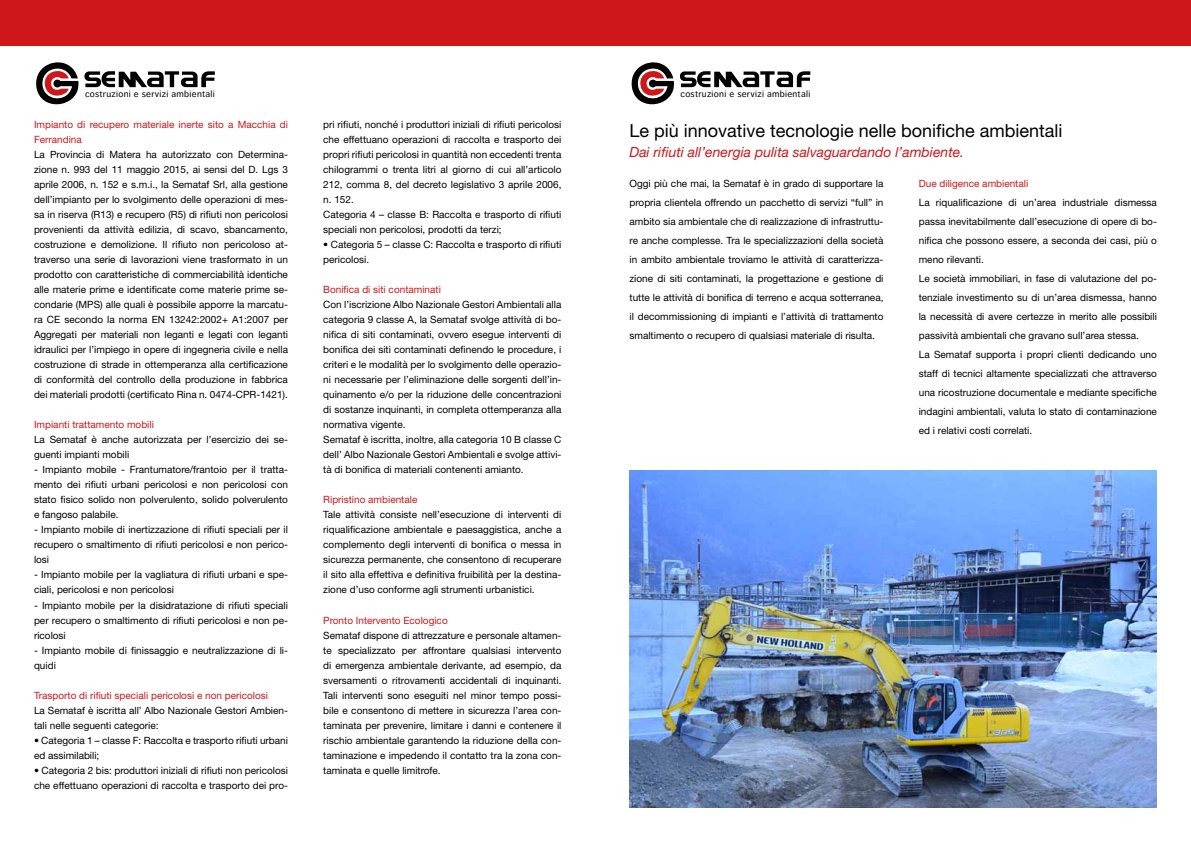
<style>
.page{position:relative;width:1191px;height:842px;background:#fff}
.page>*{position:absolute;margin:0;border:0;box-sizing:border-box;transform-origin:0 0}
.t1{font:18px "Helvetica Neue LT Std";color:#000}
.t2{font:italic 14px "Helvetica Neue LT Std";color:#cd171a}
.t3{font:10px/15px "Helvetica Neue LT Std";color:#000}
.t4{font:10px/15px "Helvetica Neue LT Std";color:#cd171a}
.t5{font:9.4px "Dagny OT";letter-spacing:.03em;color:#000}
</style>
<div class="page">
<svg style="left:36px;top:62px;width:179px;height:43px"></svg>
<img style="left:629px;top:471px;width:528px;height:337px">
<svg style="left:631px;top:62px;width:43px;height:43px"></svg>
<svg style="left:680px;top:71px;width:130px;height:16px"></svg>
<div style="left:0;top:0;width:595px;height:45px;background:#cd171a"></div>
<div style="left:595px;top:0;width:596px;height:45px;background:#cd171a"></div>
<p class="t5" style="left:85px;top:89px;width:131px">costruzioni e servizi ambientali</p>
<p class="t4" style="left:34px;top:117px;width:255px">Impianto di recupero materiale inerte sito a Macchia di<br>Ferrandina</p>
<p class="t3" style="left:34px;top:147px;width:255px;text-align:justify">La Provincia di Matera ha autorizzato con Determina&shy;zione n. 993 del 11 maggio 2015, ai sensi del D. Lgs 3 aprile 2006, n. 152 e s.m.i., la Semataf Srl, alla gestione dell’impianto per lo svolgimento delle operazioni di mes&shy;sa in riserva (R13) e recupero (R5) di rifiuti non pericolosi provenienti da attività edilizia, di scavo, sbancamento, costruzione e demolizione. Il rifiuto non pericoloso at&shy;traverso una serie di lavorazioni viene trasformato in un prodotto con caratteristiche di commerciabilità identiche alle materie prime e identificate come materie prime se&shy;condarie (MPS) alle quali è possibile apporre la marcatu&shy;ra CE secondo la norma EN 13242:2002+ A1:2007 per Aggregati per materiali non leganti e legati con leganti idraulici per l’impiego in opere di ingegneria civile e nella costruzione di strade in ottemperanza alla certificazione di conformità del controllo della produzione in fabbrica dei materiali prodotti (certificato Rina n. 0474-CPR-1421).</p>
<p class="t4" style="left:34px;top:417px;width:121px">Impianti trattamento mobili</p>
<p class="t3" style="left:34px;top:432px;width:255px">La Semataf è anche autorizzata per l’esercizio dei se&shy;guenti impianti mobili</p>
<p class="t3" style="left:34px;top:462px;width:255px;text-align:justify">- Impianto mobile - Frantumatore/frantoio per il tratta&shy;mento dei rifiuti urbani pericolosi e non pericolosi con stato fisico solido non polverulento, solido polverulento e fangoso palabile.</p>
<p class="t3" style="left:34px;top:522px;width:255px;text-align:justify">- Impianto mobile di inertizzazione di rifiuti speciali per il recupero o smaltimento di rifiuti pericolosi e non perico&shy;losi</p>
<p class="t3" style="left:34px;top:567px;width:255px">- Impianto mobile per la vagliatura di rifiuti urbani e spe&shy;ciali, pericolosi e non pericolosi</p>
<p class="t3" style="left:34px;top:597px;width:255px;text-align:justify">- Impianto mobile per la disidratazione di rifiuti speciali per recupero o smaltimento di rifiuti pericolosi e non pe&shy;ricolosi</p>
<p class="t3" style="left:34px;top:642px;width:255px">- Impianto mobile di finissaggio e neutralizzazione di li&shy;quidi</p>
<p class="t4" style="left:34px;top:687px;width:235px">Trasporto di rifiuti speciali pericolosi e non pericolosi</p>
<p class="t3" style="left:34px;top:702px;width:255px">La Semataf è iscritta all’ Albo Nazionale Gestori Ambien&shy;tali nelle seguenti categorie:</p>
<p class="t3" style="left:34px;top:732px;width:255px">• Categoria 1 – classe F: Raccolta e trasporto rifiuti urbani ed assimilabili;</p>
<p class="t3" style="left:34px;top:762px;width:255px">• Categoria 2 bis: produttori iniziali di rifiuti non pericolosi che effettuano operazioni di raccolta e trasporto dei pro-</p>
<p class="t3" style="left:323px;top:117px;width:240px">pri rifiuti, nonché i produttori iniziali di rifiuti pericolosi che effettuano operazioni di raccolta e trasporto dei propri rifiuti pericolosi in quantità non eccedenti trenta chilogrammi o trenta litri al giorno di cui all’articolo 212, comma 8, del decreto legislativo 3 aprile 2006, n. 152.<br>Categoria 4 – classe B: Raccolta e trasporto di rifiuti speciali non pericolosi, prodotti da terzi;</p>
<p class="t3" style="left:323px;top:237px;width:240px">• Categoria 5 – classe C: Raccolta e trasporto di rifiuti pericolosi.</p>
<p class="t4" style="left:323px;top:282px;width:119px">Bonifica di siti contaminati</p>
<p class="t3" style="left:323px;top:297px;width:240px">Con l’iscrizione Albo Nazionale Gestori Ambientali alla categoria 9 classe A, la Semataf svolge attività di bo&shy;nifica di siti contaminati, ovvero esegue interventi di bonifica dei siti contaminati definendo le procedure, i criteri e le modalità per lo svolgimento delle operazio&shy;ni necessarie per l’eliminazione delle sorgenti dell’in&shy;quinamento e/o per la riduzione delle concentrazioni di sostanze inquinanti, in completa ottemperanza alla normativa vigente.<br>Semataf è iscritta, inoltre, alla categoria 10 B classe C dell’ Albo Nazionale Gestori Ambientali e svolge attivi&shy;tà di bonifica di materiali contenenti amianto.</p>
<p class="t4" style="left:323px;top:492px;width:96px">Ripristino ambientale</p>
<p class="t3" style="left:323px;top:507px;width:240px;text-align:justify">Tale attività consiste nell’esecuzione di interventi di riqualificazione ambientale e paesaggistica, anche a complemento degli interventi di bonifica o messa in sicurezza permanente, che consentono di recuperare il sito alla effettiva e definitiva fruibilità per la destina&shy;zione d’uso conforme agli strumenti urbanistici.</p>
<p class="t4" style="left:323px;top:612px;width:126px">Pronto Intervento Ecologico</p>
<p class="t3" style="left:323px;top:627px;width:240px;text-align:justify">Semataf dispone di attrezzature e personale altamen&shy;te specializzato per affrontare qualsiasi intervento di emergenza ambientale derivante, ad esempio, da sversamenti o ritrovamenti accidentali di inquinanti.<br>Tali interventi sono eseguiti nel minor tempo possi&shy;bile e consentono di mettere in sicurezza l’area con&shy;taminata per prevenire, limitare i danni e contenere il rischio ambientale garantendo la riduzione della con&shy;taminazione e impedendo il contatto tra la zona con&shy;taminata e quelle limitrofe.</p>
<p class="t5" style="left:680px;top:89px;width:131px">costruzioni e servizi ambientali</p>
<h1 class="t1" style="left:629px;top:120px;width:434px">Le più innovative tecnologie nelle bonifiche ambientali</h1>
<h2 class="t2" style="left:629px;top:144px;width:336px">Dai rifiuti all’energia pulita salvaguardando l’ambiente.</h2>
<p class="t4" style="left:918px;top:176px;width:111px">Due diligence ambientali</p>
<p class="t3" style="left:918px;top:193px;width:240px;line-height:19px">La riqualificazione di un’area industriale dismessa passa inevitabilmente dall’esecuzione di opere di bo&shy;nifica che possono essere, a seconda dei casi, più o meno rilevanti.<br>Le società immobiliari, in fase di valutazione del po&shy;tenziale investimento su di un’area dismessa, hanno la necessità di avere certezze in merito alle possibili passività ambientali che gravano sull’area stessa.<br>La Semataf supporta i propri clienti dedicando uno staff di tecnici altamente specializzati che attraverso una ricostruzione documentale e mediante specifiche indagini ambientali, valuta lo stato di contaminazione ed i relativi costi correlati.</p>
<p class="t3" style="left:629px;top:174px;width:255px;line-height:19px;text-align:justify">Oggi più che mai, la Semataf è in grado di supportare la propria clientela offrendo un pacchetto di servizi “full” in ambito sia ambientale che di realizzazione di infrastruttu&shy;re anche complesse. Tra le specializzazioni della società in ambito ambientale troviamo le attività di caratterizza&shy;zione di siti contaminati, la progettazione e gestione di tutte le attività di bonifica di terreno e acqua sotterranea, il decommissioning di impianti e l’attività di trattamento smaltimento o recupero di qualsiasi materiale di risulta.</p>
</div>
